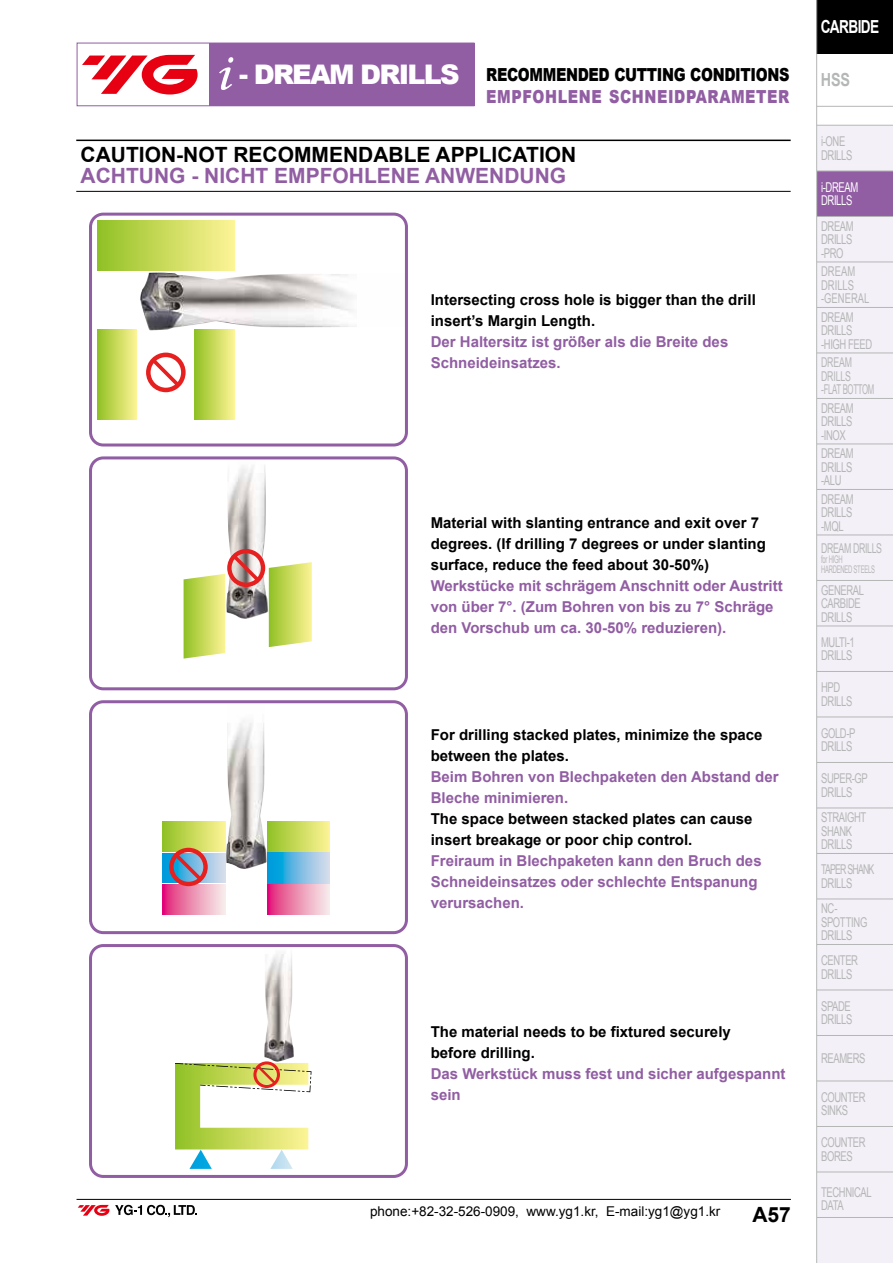
<style>
.page{position:relative;width:893px;height:1263px;background:#fff}
.page>*{position:absolute;margin:0;border:0;box-sizing:border-box;transform-origin:0 0}
.t1{font:900 27px "Arial";letter-spacing:-.065em;color:#fff}
.t2{font:700 21px "Arial";color:#000}
.t3{font:700 21px "Arial";color:#915da3}
.t4{font:900 18px "Arial";letter-spacing:-.025em;color:#000;scale:.8 1}
.t5{font:900 18px "Arial";letter-spacing:.04em;color:#915da3;scale:.8 1}
.t6{font:700 18px "Arial";letter-spacing:-.045em;color:#fff;scale:.76 1}
.t7{font:700 18px "Arial";color:#b5b6b6;scale:.8 1}
.t8{font:700 15px/21px "Arial";color:#000}
.t9{font:700 15px/21px "Arial";color:#915da3}
.t10{font:13.5px/13.5px "Arial";letter-spacing:-.04em;color:#b5b6b6;scale:.7 1}
.t11{font:13.5px "Arial";color:#000}
.t12{font:13.5px/13.5px "Arial";letter-spacing:-.02em;color:#b5b6b6;scale:.65 1}
.t13{font:13.5px/13.5px "Arial";color:#b5b6b6;scale:.7 1}
.t14{font:13.5px/13.5px "Arial";letter-spacing:-.09em;color:#b5b6b6;scale:.65 1}
.t15{font:13.5px/13.5px "Arial";letter-spacing:-.04em;color:#fff;scale:.7 1}
.t16{font:13.5px "Arial";letter-spacing:-.04em;color:#b5b6b6;scale:.65 1}
.t17{font:10.5px/9.6px "Arial";letter-spacing:-.04em;color:#b5b6b6;scale:.56 1}
</style>
<div class="page">
<hr style="left:77px;top:1199px;width:714px;height:1px;background:#000">
<svg style="left:115px;top:1205px;width:82px;height:12px"></svg>
<svg style="left:78px;top:1205px;width:31px;height:11px"></svg>
<div style="left:817px;top:126px;width:76px;height:1137px;background:#f4f0f7"></div>
<div style="left:817px;top:171px;width:76px;height:45px;background:#915da3"></div>
<hr style="left:817px;top:171px;width:76px;height:1px;background:#b5b6b6">
<hr style="left:817px;top:216px;width:76px;height:1px;background:#b5b6b6">
<hr style="left:817px;top:262px;width:76px;height:1px;background:#b5b6b6">
<hr style="left:817px;top:307px;width:76px;height:1px;background:#b5b6b6">
<hr style="left:817px;top:353px;width:76px;height:1px;background:#b5b6b6">
<hr style="left:817px;top:398px;width:76px;height:1px;background:#b5b6b6">
<hr style="left:817px;top:444px;width:76px;height:1px;background:#b5b6b6">
<hr style="left:817px;top:489px;width:76px;height:1px;background:#b5b6b6">
<hr style="left:817px;top:535px;width:76px;height:1px;background:#b5b6b6">
<hr style="left:817px;top:580px;width:76px;height:1px;background:#b5b6b6">
<hr style="left:817px;top:626px;width:76px;height:1px;background:#b5b6b6">
<hr style="left:817px;top:671px;width:76px;height:1px;background:#b5b6b6">
<hr style="left:817px;top:717px;width:76px;height:1px;background:#b5b6b6">
<hr style="left:817px;top:762px;width:76px;height:1px;background:#b5b6b6">
<hr style="left:817px;top:808px;width:76px;height:1px;background:#b5b6b6">
<hr style="left:817px;top:853px;width:76px;height:1px;background:#b5b6b6">
<hr style="left:817px;top:899px;width:76px;height:1px;background:#b5b6b6">
<hr style="left:817px;top:944px;width:76px;height:1px;background:#b5b6b6">
<hr style="left:817px;top:990px;width:76px;height:1px;background:#b5b6b6">
<hr style="left:817px;top:1035px;width:76px;height:1px;background:#b5b6b6">
<hr style="left:817px;top:1081px;width:76px;height:1px;background:#b5b6b6">
<hr style="left:817px;top:1126px;width:76px;height:1px;background:#b5b6b6">
<hr style="left:817px;top:1172px;width:76px;height:1px;background:#b5b6b6">
<hr style="left:817px;top:1217px;width:76px;height:1px;background:#b5b6b6">
<div style="left:816px;top:0;width:77px;height:53px;background:#000"></div>
<hr style="left:816px;top:106px;width:77px;height:1px;background:#b5b6b6">
<hr style="left:816px;top:125px;width:77px;height:1px;background:#b5b6b6">
<hr style="left:816px;top:0;width:1px;height:1263px;background:#b5b6b6">
<div style="left:209px;top:43px;width:266px;height:63px;background:#915da3"></div>
<div style="left:77px;top:43px;width:397px;height:63px;border:1px solid #915da3"></div>
<svg style="left:219px;top:57px;width:14px;height:33px"></svg>
<svg style="left:82px;top:55px;width:116px;height:40px"></svg>
<hr style="left:76px;top:191px;width:715px;height:1px;background:#000">
<hr style="left:76px;top:140px;width:715px;height:1px;background:#000">
<div style="left:97px;top:330px;width:39px;height:89px;background:linear-gradient(to right,#91c123,#fdf392)"></div>
<div style="left:195px;top:330px;width:39px;height:89px;background:linear-gradient(to right,#92c124,#fef394)"></div>
<div style="left:97px;top:220px;width:137px;height:50px;background:linear-gradient(to right,#92c124,#fff496)"></div>
<svg style="left:146px;top:353px;width:40px;height:39px"></svg>
<img style="left:140px;top:273px;width:216px;height:57px">
<div style="left:89px;top:213px;width:319px;height:233px;border:3px solid #915da3;border-radius:13px"></div>
<img style="left:227px;top:465px;width:39px;height:84px">
<svg style="left:184px;top:549px;width:128px;height:110px"></svg>
<div style="left:89px;top:456px;width:319px;height:234px;border:3px solid #915da3;border-radius:13px"></div>
<div style="left:162px;top:821px;width:63px;height:30px;background:linear-gradient(to right,#91c023,#fef495)"></div>
<svg style="left:162px;top:885px;width:63px;height:29px;background:#ec8ab1"></svg>
<svg style="left:162px;top:853px;width:63px;height:30px"></svg>
<div style="left:267px;top:821px;width:63px;height:32px;background:linear-gradient(to right,#92c124,#fff496)"></div>
<svg style="left:267px;top:883px;width:63px;height:31px;background:#e88db4"></svg>
<svg style="left:267px;top:852px;width:63px;height:31px;background:#68bae2"></svg>
<svg style="left:169px;top:848px;width:39px;height:38px"></svg>
<img style="left:226px;top:721px;width:41px;height:148px">
<div style="left:89px;top:700px;width:319px;height:234px;border:3px solid #915da3;border-radius:13px"></div>
<svg style="left:175px;top:1061px;width:137px;height:108px"></svg>
<img style="left:264px;top:954px;width:30px;height:108px">
<div style="left:89px;top:944px;width:319px;height:234px;border:3px solid #915da3;border-radius:13px"></div>
<h1 class="t1" style="left:239px;top:54px;width:222px">- DREAM DRILLS</h1>
<p class="t6" style="left:821px;top:17px;width:79px">CARBIDE</p>
<p class="t4" style="left:486px;top:61px;width:380px">RECOMMENDED CUTTING CONDITIONS</p>
<p class="t7" style="left:821px;top:70px;width:38px">HSS</p>
<p class="t5" style="left:486px;top:83px;width:380px">EMPFOHLENE SCHNEIDPARAMETER</p>
<h2 class="t2" style="left:81px;top:143px;width:497px">CAUTION-NOT RECOMMENDABLE APPLICATION</h2>
<h2 class="t3" style="left:81px;top:164px;width:487px">ACHTUNG - NICHT EMPFOHLENE ANWENDUNG</h2>
<p class="t8" style="left:431px;top:289px;width:327px">Intersecting cross hole is bigger than the drill insert’s Margin Length.</p>
<p class="t9" style="left:431px;top:331px;width:299px">Der Haltersitz ist größer als die Breite des<br>Schneideinsatzes.</p>
<p class="t8" style="left:431px;top:512px;width:337px">Material with slanting entrance and exit over 7 degrees. (If drilling 7 degrees or under slanting surface, reduce the feed about 30-50%)</p>
<p class="t9" style="left:431px;top:575px;width:354px">Werkstücke mit schrägem Anschnitt oder Austritt von über 7°. (Zum Bohren von bis zu 7° Schräge den Vorschub um ca. 30-50% reduzieren).</p>
<p class="t8" style="left:431px;top:725px;width:333px">For drilling stacked plates, minimize the space between the plates.</p>
<p class="t9" style="left:431px;top:767px;width:349px">Beim Bohren von Blechpaketen den Abstand der<br>Bleche minimieren.</p>
<p class="t8" style="left:431px;top:809px;width:323px">The space between stacked plates can cause insert breakage or poor chip control.</p>
<p class="t9" style="left:431px;top:851px;width:332px">Freiraum in Blechpaketen kann den Bruch des<br>Schneideinsatzes oder schlechte Entspanung verursachen.</p>
<p class="t8" style="left:431px;top:1021px;width:302px">The material needs to be fixtured securely before drilling.</p>
<p class="t9" style="left:431px;top:1063px;width:356px">Das Werkstück muss fest und sicher aufgespannt sein</p>
<p class="t11" style="left:370px;top:1203px;width:352px">phone:+82-32-526-0909, www.yg1.kr, E-mail:yg1@yg1.kr</p>
<h2 class="t2" style="left:752px;top:1203px;width:40px">A57</h2>
<p class="t10" style="left:821px;top:135px;width:46px">i-ONE<br>DRILLS</p>
<p class="t15" style="left:821px;top:180px;width:55px">i-DREAM<br>DRILLS</p>
<p class="t10" style="left:821px;top:219px;width:48px;text-align:justify">DREAM DRILLS -PRO</p>
<p class="t13" style="left:821px;top:265px;width:71px">DREAM<br>DRILLS -GENERAL</p>
<p class="t10" style="left:821px;top:310px;width:75px">DREAM<br>DRILLS -HIGH FEED</p>
<p class="t12" style="left:821px;top:356px;width:84px">DREAM<br>DRILLS -FLAT BOTTOM</p>
<p class="t10" style="left:821px;top:401px;width:48px;text-align:justify">DREAM DRILLS -INOX</p>
<p class="t10" style="left:821px;top:447px;width:48px;text-align:justify">DREAM DRILLS -ALU</p>
<p class="t10" style="left:821px;top:492px;width:48px;text-align:justify">DREAM DRILLS -MQL</p>
<p class="t16" style="left:821px;top:540px;width:95px">DREAM DRILLS</p>
<p class="t17" style="left:821px;top:555px;width:98px">for HIGH<br>HARDENED STEELS</p>
<p class="t10" style="left:821px;top:583px;width:63px">GENERAL<br>CARBIDE<br>DRILLS</p>
<p class="t10" style="left:821px;top:635px;width:50px">MULTI-1<br>DRILLS</p>
<p class="t10" style="left:821px;top:681px;width:46px">HPD<br>DRILLS</p>
<p class="t10" style="left:821px;top:726px;width:51px">GOLD-P<br>DRILLS</p>
<p class="t10" style="left:821px;top:772px;width:68px">SUPER-GP<br>DRILLS</p>
<p class="t10" style="left:821px;top:811px;width:66px">STRAIGHT<br>SHANK<br>DRILLS</p>
<p class="t14" style="left:821px;top:863px;width:84px">TAPER SHANK<br>DRILLS</p>
<p class="t10" style="left:821px;top:902px;width:68px">NC-<br>SPOTTING<br>DRILLS</p>
<p class="t10" style="left:821px;top:954px;width:54px">CENTER<br>DRILLS</p>
<p class="t10" style="left:821px;top:999px;width:46px">SPADE<br>DRILLS</p>
<p class="t10" style="left:821px;top:1052px;width:65px">REAMERS</p>
<p class="t10" style="left:821px;top:1090px;width:65px">COUNTER<br>SINKS</p>
<p class="t10" style="left:821px;top:1136px;width:65px">COUNTER<br>BORES</p>
<p class="t10" style="left:821px;top:1185px;width:74px">TECHNICAL<br>DATA</p>
</div>
